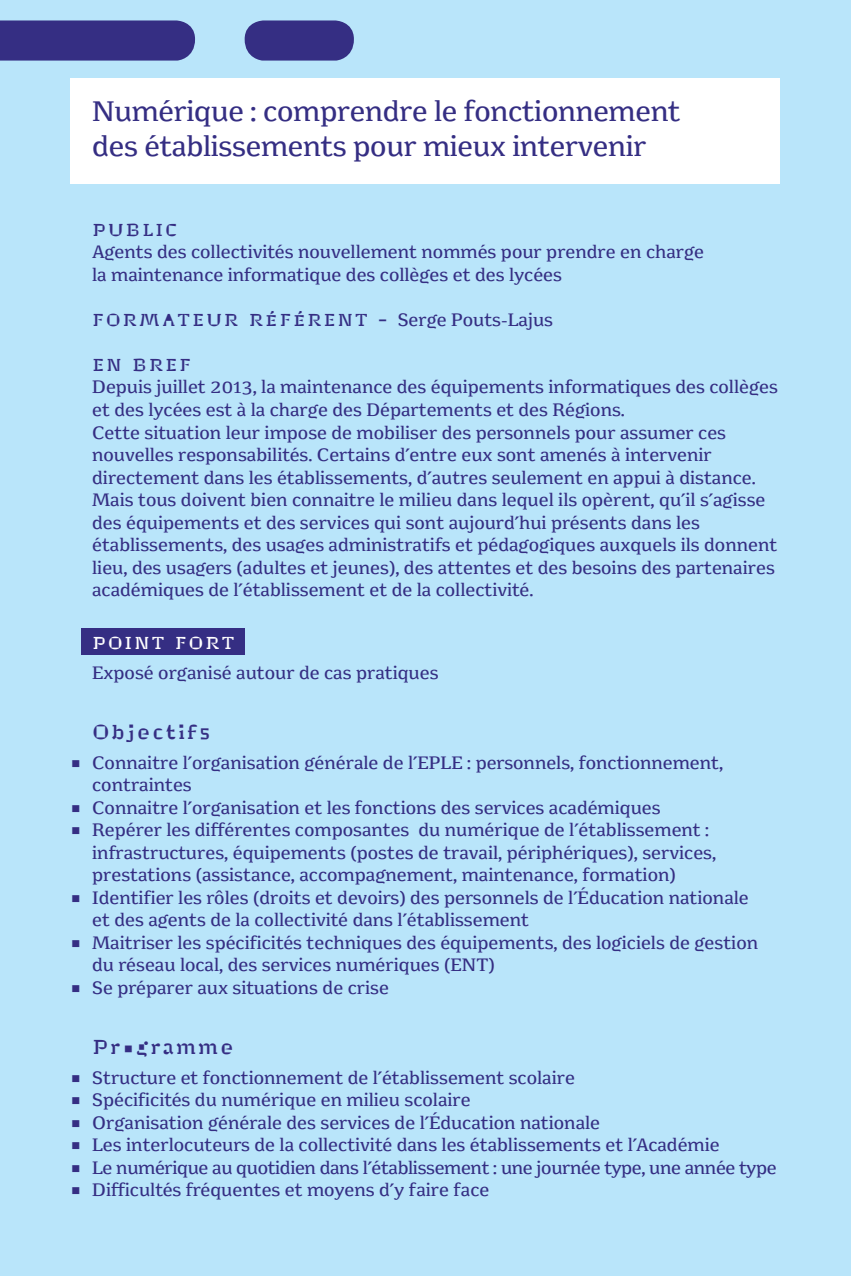
<style>
.page{position:relative;width:851px;height:1276px;background:#fff}
.page>*{position:absolute;margin:0;border:0;box-sizing:border-box;transform-origin:0 0}
.t1{font:27.5px/35px "Minuscule 6";letter-spacing:-.01em;color:#352e83}
.t2{font:17.5px/22.5px "Minuscule 6";color:#352e83}
.t3{font:17.5px "Minuscule 6";letter-spacing:-.02em;color:#352e83}
.t4{font:17.5px "Minuscule 2";color:#352e83}
.t5{font:15px "Minuscule 2";letter-spacing:.1em;color:#352e83}
.t6{font:15px "Minuscule 2";color:#fff}
.s1{font-family:"Minuscule 2";font-size:15px}
</style>
<div class="page">
<div style="left:0;top:0;width:850px;height:1276px;background:#b9e5fa"></div>
<div style="left:71px;top:78px;width:709px;height:106px;background:#fff"></div>
<div style="left:81px;top:628px;width:163px;height:27px;background:#352e83"></div>
<svg style="left:0;top:20px;width:195px;height:164px"></svg>
<div style="left:246px;top:22px;width:106px;height:37px;background:#352e83;border-radius:17px"></div>
<div style="left:244px;top:20px;width:110px;height:41px;border:4px solid #352e83;border-radius:17px"></div>
<h1 class="t1" style="left:92px;top:95px;width:590px">Numérique : comprendre le fonctionnement des établissements pour mieux intervenir</h1>
<p class="t5" style="left:92px;top:221px;width:87px">PUBLIC</p>
<p class="t2" style="left:92px;top:242px;width:613px">Agents des collectivités nouvellement nommés pour prendre en charge la maintenance informatique des collèges et des lycées</p>
<p class="t5" style="left:92px;top:311px;width:187px">FORMATEUR RÉFÉ</p>
<p class="t2" style="left:307px;top:309px;width:247px"><span class="s1">RENT -</span> Serge Pouts-Lajus</p>
<p class="t5" style="left:92px;top:356px;width:97px">EN BREF</p>
<p class="t2" style="left:92px;top:377px;width:687px">Depuis juillet 2013, la maintenance des équipements informatiques des collèges et des lycées est à la charge des Départements et des Régions.<br>Cette situation leur impose de mobiliser des personnels pour assumer ces nouvelles responsabilités. Certains d’entre eux sont amenés à intervenir directement dans les établissements, d’autres seulement en appui à distance.<br>Mais tous doivent bien connaitre le milieu dans lequel ils opèrent, qu’il s’agisse des équipements et des services qui sont aujourd’hui présents dans les établissements, des usages administratifs et pédagogiques auxquels ils donnent lieu, des usagers (adultes et jeunes), des attentes et des besoins des partenaires académiques de l’établissement et de la collectivité.</p>
<p class="t6" style="left:92px;top:633px;width:31px">POINT</p>
<p class="t6" style="left:175px;top:633px;width:30px">FORT</p>
<p class="t2" style="left:92px;top:662px;width:348px">Exposé organisé autour de cas pratiques</p>
<p class="t4" style="left:71px;top:721px;width:20px">O</p>
<p class="t4" style="left:111px;top:721px;width:100px">BJECTIFS</p>
<p class="t2" style="left:92px;top:752px;width:632px;text-indent:-21px"><span class="s1">•</span> Connaitre l’organisation générale de l’EPLE : personnels, fonctionnement, contraintes</p>
<p class="t2" style="left:71px;top:797px;width:591px"><span class="s1">•</span> Connaitre l’organisation et les fonctions des services académiques</p>
<p class="t2" style="left:92px;top:819px;width:625px;text-indent:-21px"><span class="s1">•</span> Repérer les différentes composantes du numérique de l’établissement : infrastructures, équipements (postes de travail, périphériques), services, prestations (assistance, accompagnement, maintenance, formation)</p>
<p class="t2" style="left:92px;top:887px;width:658px;text-indent:-21px"><span class="s1">•</span> Identifier les rôles (droits et devoirs) des personnels de l’Éducation nationale et des agents de la collectivité dans l’établissement</p>
<p class="t2" style="left:92px;top:932px;width:667px;text-indent:-21px"><span class="s1">•</span> Maitriser les spécificités techniques des équipements, des logiciels de gestion du réseau local, des services numériques (ENT)</p>
<p class="t2" style="left:71px;top:977px;width:319px"><span class="s1">•</span> Se préparer aux situations de crise</p>
<p class="t4" style="left:92px;top:1036px;width:143px">PROGRAMME</p>
<p class="t2" style="left:71px;top:1067px;width:505px"><span class="s1">•</span> Structure et fonctionnement de l’établissement scolaire</p>
<p class="t2" style="left:71px;top:1089px;width:401px"><span class="s1">•</span> Spécificités du numérique en milieu scolaire</p>
<p class="t2" style="left:71px;top:1112px;width:530px"><span class="s1">•</span> Organisation générale des services de l’Éducation nationale</p>
<p class="t2" style="left:71px;top:1134px;width:650px"><span class="s1">•</span> Les interlocuteurs de la collectivité dans les établissements et l’Académie</p>
<p class="t3" style="left:71px;top:1156px;width:707px"><span class="s1">•</span> Le numérique au quotidien dans l’établissement : une journée type, une année type</p>
<p class="t2" style="left:71px;top:1179px;width:420px"><span class="s1">•</span> Difficultés fréquentes et moyens d’y faire face</p>
</div>
